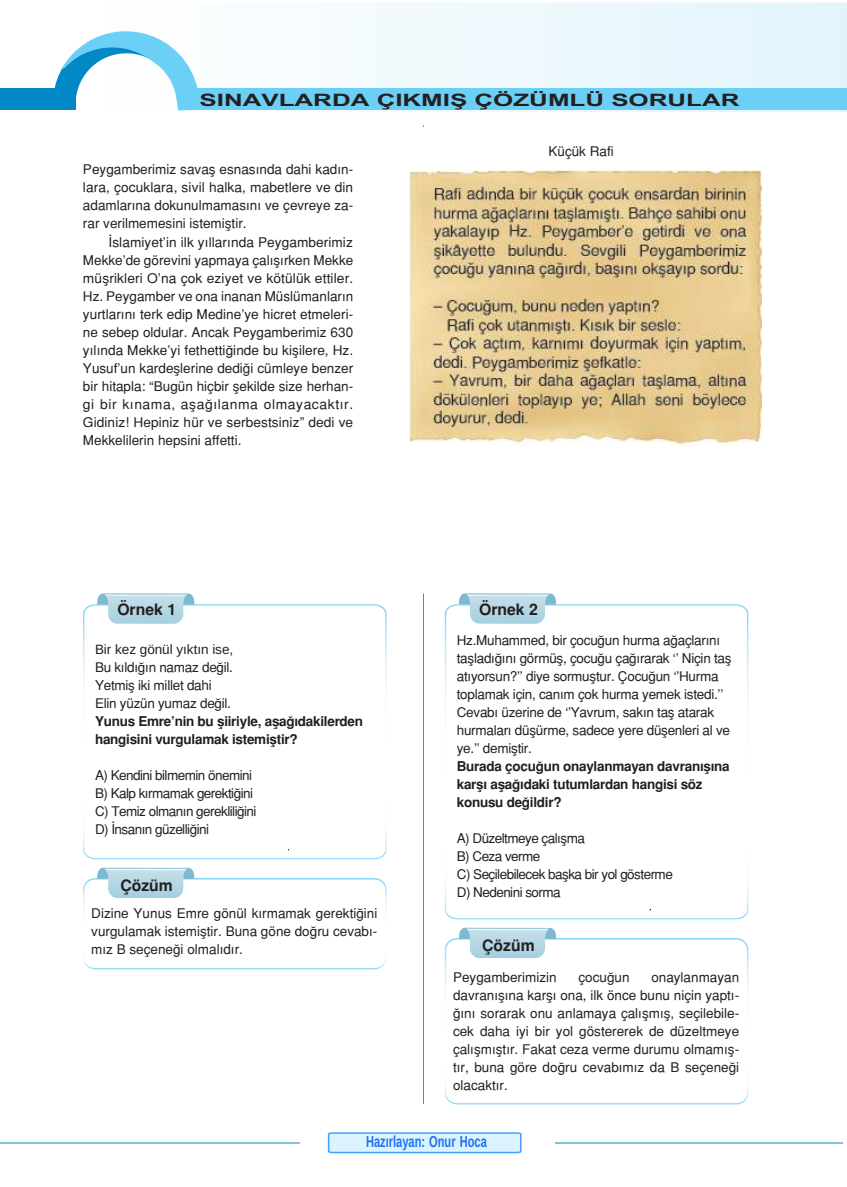
<style>
.page{position:relative;width:847px;height:1187px;background:#fff}
.page>*{position:absolute;margin:0;border:0;box-sizing:border-box;transform-origin:0 0}
.t1{font:700 17.1px "Arial";letter-spacing:.005em;color:#231f20;scale:1.52 1}
.t2{font:700 15.9px "Helvetica";letter-spacing:.005em;color:#1e71f5;scale:.7 1}
.t3{font:15.75px "Helvetica Turk B";color:#231f20}
.t4{font:13.5px/18px "Helvetica Turk";letter-spacing:-.02em;color:#231f20;text-align:justify}
.t5{font:13.5px/18px "Helvetica Turk";letter-spacing:-.04em;color:#231f20}
.t6{font:13.5px/18px "Helvetica Turk B";letter-spacing:-.02em;color:#231f20}
.t7{font:13.5px "Helvetica Turk";color:#231f20}
.t8{font:13.5px "Helvetica";color:#231f20}
</style>
<div class="page">
<hr style="left:423px;top:125px;width:1px;height:978px;background:#7477b0">
<div style="left:82px;top:128px;width:681px;height:977px;background:#fff"></div>
<img style="left:410px;top:170px;width:352px;height:276px">
<svg style="left:83px;top:604px;width:303px;height:255px"></svg>
<svg style="left:83px;top:867px;width:303px;height:102px"></svg>
<svg style="left:97px;top:593px;width:98px;height:30px;background:#bedce7"></svg>
<svg style="left:444px;top:604px;width:304px;height:315px"></svg>
<svg style="left:444px;top:938px;width:304px;height:166px"></svg>
<svg style="left:458px;top:927px;width:98px;height:31px"></svg>
<svg style="left:458px;top:593px;width:98px;height:30px"></svg>
<hr style="left:423px;top:593px;width:1px;height:510px;background:#7477b0">
<svg style="left:177px;top:2px;width:669px;height:110px"></svg>
<svg style="left:54px;top:28px;width:147px;height:82px"></svg>
<div style="left:197px;top:89px;width:649px;height:21px;background:#6bcff6"></div>
<div style="left:0;top:88px;width:76px;height:22px;background:#0088c7"></div>
<svg style="left:327px;top:1132px;width:195px;height:21px;background:#c5e7fc"></svg>
<hr style="left:555px;top:1141px;width:287px;height:2px;background:#0088c7;opacity:.5">
<hr style="left:0;top:1142px;width:300px;height:1px;background:#7fc3e2">
<p class="t1" style="left:199px;top:91px;width:356px">SINAVLARDA ÇIKMIŞ ÇÖZÜMLÜ SORULAR</p>
<p class="t4" style="left:83px;top:160px;width:272px">Peygamberimiz savaş esnasında dahi kadın&shy;lara, çocuklara, sivil halka, mabetlere ve din adamlarına dokunulmamasını ve çevreye za&shy;rar verilmemesini istemiştir.</p>
<p class="t4" style="left:83px;top:233px;width:272px;text-indent:26px">İslamiyet’in ilk yıllarında Peygamberimiz Mekke’de görevini yapmaya çalışırken Mekke müşrikleri O’na çok eziyet ve kötülük ettiler.<br>Hz. Peygamber ve ona inanan Müslümanların yurtlarını terk edip Medine’ye hicret etmeleri&shy;ne sebep oldular. Ancak Peygamberimiz 630 yılında Mekke’yi fethettiğinde bu kişilere, Hz.<br>Yusuf’un kardeşlerine dediği cümleye benzer bir hitapla: “Bugün hiçbir şekilde size herhan&shy;gi bir kınama, aşağılanma olmayacaktır.<br>Gidiniz! Hepiniz hür ve serbestsiniz” dedi ve Mekkelilerin hepsini affetti.</p>
<p class="t3" style="left:117px;top:600px;width:60px">Örnek 1</p>
<p class="t8" style="left:95px;top:642px;width:140px">Bir kez gönül yıktın ise,</p>
<p class="t4" style="left:95px;top:658px;width:139px;text-align:left">Bu kıldığın namaz değil.<br>Yetmiş iki millet dahi<br>Elin yüzün yumaz değil.</p>
<p class="t6" style="left:95px;top:712px;width:269px">Yunus Emre’nin bu şiiriyle, aşağ›dakilerden hangisini vurgulamak istemiştir?</p>
<p class="t5" style="left:95px;top:766px;width:163px">A) Kendini bilmemin önemini<br>B) Kalp kırmamak gerektiğini<br>C) Temiz olmanın gerekliliğini<br>D) İnsanın güzelliğini</p>
<p class="t3" style="left:120px;top:875px;width:54px">Çözüm</p>
<p class="t4" style="left:91px;top:904px;width:287px">Dizine Yunus Emre gönül kırmamak gerektiğini vurgulamak istemiştir. Buna göne doğru cevabı&shy;mız B seçeneği olmalıdır.</p>
<p class="t7" style="left:548px;top:143px;width:67px">Küçük Rafi</p>
<p class="t3" style="left:479px;top:600px;width:60px">Örnek 2</p>
<p class="t4" style="left:456px;top:630px;width:276px;text-align:left">Hz.Muhammed, bir çocuğun hurma ağaçlarını taşladığını görmüş, çocuğu çağırarak ‘’ Niçin taş atıyorsun?’’ diye sormuştur. Çocuğun ‘’Hurma toplamak için, canım çok hurma yemek istedi.’’ Cevabı üzerine de ‘’Yavrum, sakın taş atarak hurmaları düşürme, sadece yere düşenleri al ve ye.’’ demiştir.</p>
<p class="t6" style="left:456px;top:756px;width:274px">Burada çocuğun onaylanmayan davran›ş›na karş› aşağ›daki tutumlardan hangisi söz konusu değildir?</p>
<p class="t5" style="left:456px;top:828px;width:217px">A) Düzeltmeye çalışma<br>B) Ceza verme<br>C) Seçilebilecek başka bir yol gösterme<br>D) Nedenini sorma</p>
<p class="t3" style="left:482px;top:935px;width:54px">Çözüm</p>
<p class="t7" style="left:453px;top:969px;width:105px">Peygamberimizin</p>
<p class="t7" style="left:578px;top:969px;width:53px">çocuğun</p>
<p class="t4" style="left:453px;top:968px;width:287px;text-indent:198px">onaylanmayan davranışına karşı ona, ilk önce bunu niçin yaptı&shy;ğını sorarak onu anlamaya çalışmış, seçilebile&shy;cek daha iyi bir yol göstererek de düzeltmeye çalışmıştır. Fakat ceza verme durumu olmamış&shy;tır, buna göre doğru cevabımız da B seçeneği olacaktır.</p>
<p class="t2" style="left:366px;top:1132px;width:174px">Hazırlayan: Onur Hoca</p>
</div>
